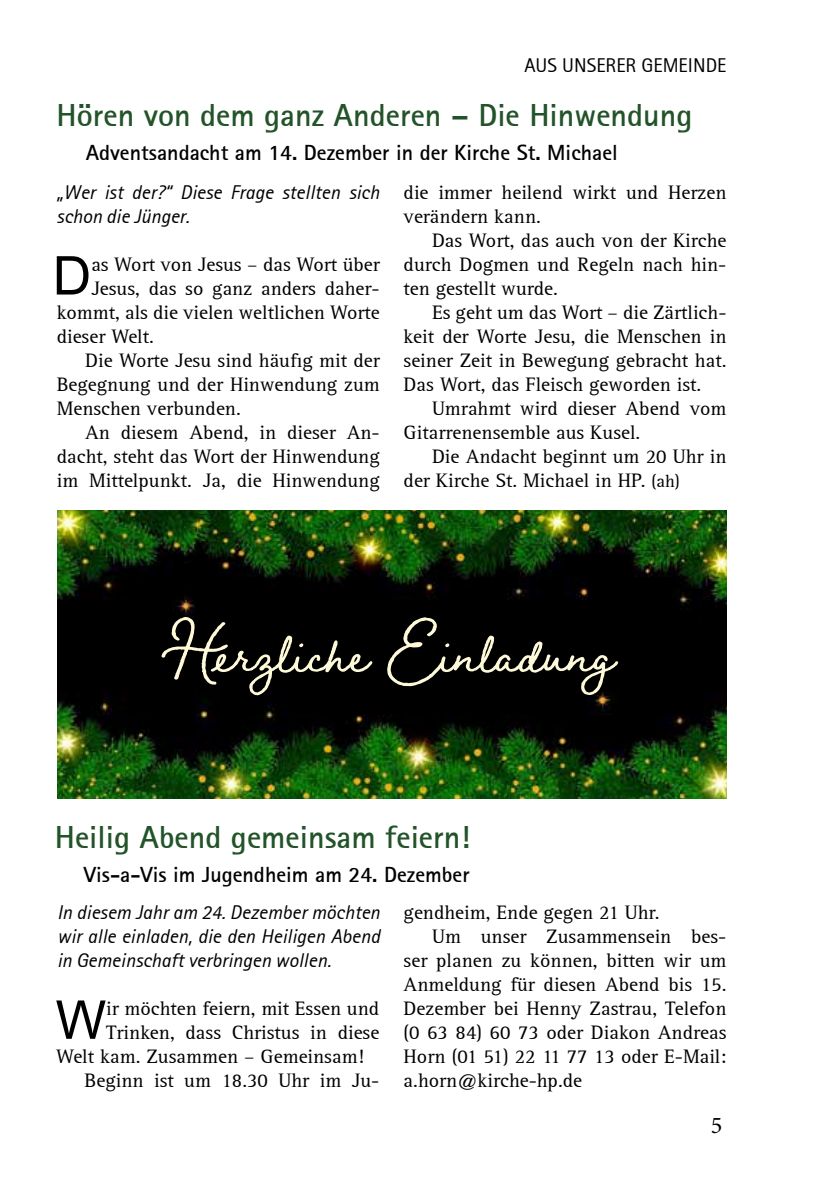
<style>
.page{position:relative;width:840px;height:1191px;background:#fff}
.page>*{position:absolute;margin:0;border:0;box-sizing:border-box;transform-origin:0 0}
.t1{font:700 78px "Braisetto";color:#fef9d8}
.t2{font:53.6px "Arial";color:#000}
.t3{font:700 32px "Rotis Sans Serif";color:#235329}
.t4{font:24px "Minion Pro";color:#000}
.t5{font:700 22px "Rotis Sans Serif";color:#000}
.t6{font:20px/24px "Rotis Serif";color:#000}
.t7{font:italic 20px/24px "Rotis Sans Serif";color:#000}
.t8{font:20px "Rotis Sans Serif";color:#000}
.s1{font-size:18px}
</style>
<div class="page">
<img style="left:57px;top:510px;width:669px;height:288px">
<p class="t8" style="left:524px;top:53px;width:203px">AUS UNSERER GEMEINDE</p>
<h3 class="t3" style="left:57px;top:95px;width:637px">Hören von dem ganz Anderen – Die Hinwendung</h3>
<p class="t5" style="left:86px;top:138px;width:533px">Adventsandacht am 14. Dezember in der Kirche St. Michael</p>
<p class="t7" style="left:57px;top:180px;width:324px">„Wer ist der?“ Diese Frage stellten sich schon die Jünger.</p>
<h2 class="t2" style="left:53px;top:239px;width:40px">D</h2>
<p class="t6" style="left:91px;top:252px;width:290px">as Wort von Jesus – das Wort über</p>
<p class="t6" style="left:403px;top:180px;width:324px">die immer heilend wirkt und Herzen verändern kann.</p>
<p class="t6" style="left:403px;top:228px;width:324px;text-align:justify;text-indent:28px">Das Wort, das auch von der Kirche durch Dogmen und Regeln nach hin&shy;ten gestellt wurde.</p>
<p class="t6" style="left:403px;top:300px;width:324px;text-align:justify;text-indent:28px">Es geht um das Wort – die Zärtlich&shy;keit der Worte Jesu, die Menschen in seiner Zeit in Bewegung gebracht hat.<br>Das Wort, das Fleisch geworden ist.</p>
<p class="t6" style="left:403px;top:396px;width:324px;text-indent:28px">Umrahmt wird dieser Abend vom<br>Gitarrenensemble aus Kusel.</p>
<p class="t6" style="left:403px;top:444px;width:324px;text-indent:28px">Die Andacht beginnt um 20 Uhr in der Kirche St. Michael in HP. <span class="s1">(ah)</span></p>
<p class="t6" style="left:91px;top:276px;width:290px">Jesus, das so ganz anders daher-</p>
<p class="t6" style="left:57px;top:300px;width:324px">kommt, als die vielen weltlichen Worte</p>
<p class="t6" style="left:57px;top:324px;width:99px">dieser Welt.</p>
<p class="t6" style="left:85px;top:348px;width:296px">Die Worte Jesu sind häufig mit der</p>
<p class="t6" style="left:57px;top:372px;width:324px">Begegnung und der Hinwendung zum</p>
<p class="t6" style="left:57px;top:396px;width:185px">Menschen verbunden.</p>
<p class="t6" style="left:85px;top:420px;width:296px">An diesem Abend, in dieser An-</p>
<p class="t6" style="left:57px;top:444px;width:324px">dacht, steht das Wort der Hinwendung</p>
<p class="t6" style="left:57px;top:468px;width:324px">im Mittelpunkt. Ja, die Hinwendung</p>
<h1 class="t1" style="left:169px;top:604px;width:446px">Herzliche Einladung</h1>
<h3 class="t3" style="left:55px;top:817px;width:416px">Heilig Abend gemeinsam feiern!</h3>
<p class="t5" style="left:84px;top:860px;width:387px">Vis-a-Vis im Jugendheim am 24. Dezember</p>
<p class="t7" style="left:57px;top:900px;width:324px;text-align:justify">In diesem Jahr am 24. Dezember möchten wir alle einladen, die den Heiligen Abend in Gemeinschaft verbringen wollen.</p>
<h2 class="t2" style="left:56px;top:983px;width:52px">W</h2>
<p class="t6" style="left:106px;top:996px;width:274px">ir möchten feiern, mit Essen und</p>
<p class="t6" style="left:403px;top:900px;width:257px">gendheim, Ende gegen 21 Uhr.</p>
<p class="t6" style="left:432px;top:924px;width:296px">Um unser Zusammensein bes-</p>
<p class="t6" style="left:403px;top:948px;width:324px">ser planen zu können, bitten wir um</p>
<p class="t6" style="left:403px;top:972px;width:324px">Anmeldung für diesen Abend bis 15.</p>
<p class="t6" style="left:403px;top:996px;width:324px">Dezember bei Henny Zastrau, Telefon</p>
<p class="t6" style="left:403px;top:1020px;width:324px">(0 63 84) 60 73 oder Diakon Andreas</p>
<p class="t6" style="left:403px;top:1044px;width:324px">Horn (01 51) 22 11 77 13 oder E-Mail:</p>
<p class="t6" style="left:403px;top:1068px;width:180px">a.horn@kirche-hp.de</p>
<p class="t6" style="left:106px;top:1020px;width:274px">Trinken, dass Christus in diese</p>
<p class="t6" style="left:56px;top:1044px;width:309px">Welt kam. Zusammen – Gemeinsam!</p>
<p class="t6" style="left:85px;top:1068px;width:296px">Beginn ist um 18.30 Uhr im Ju-</p>
<p class="t4" style="left:710px;top:1109px;width:13px">5</p>
</div>
